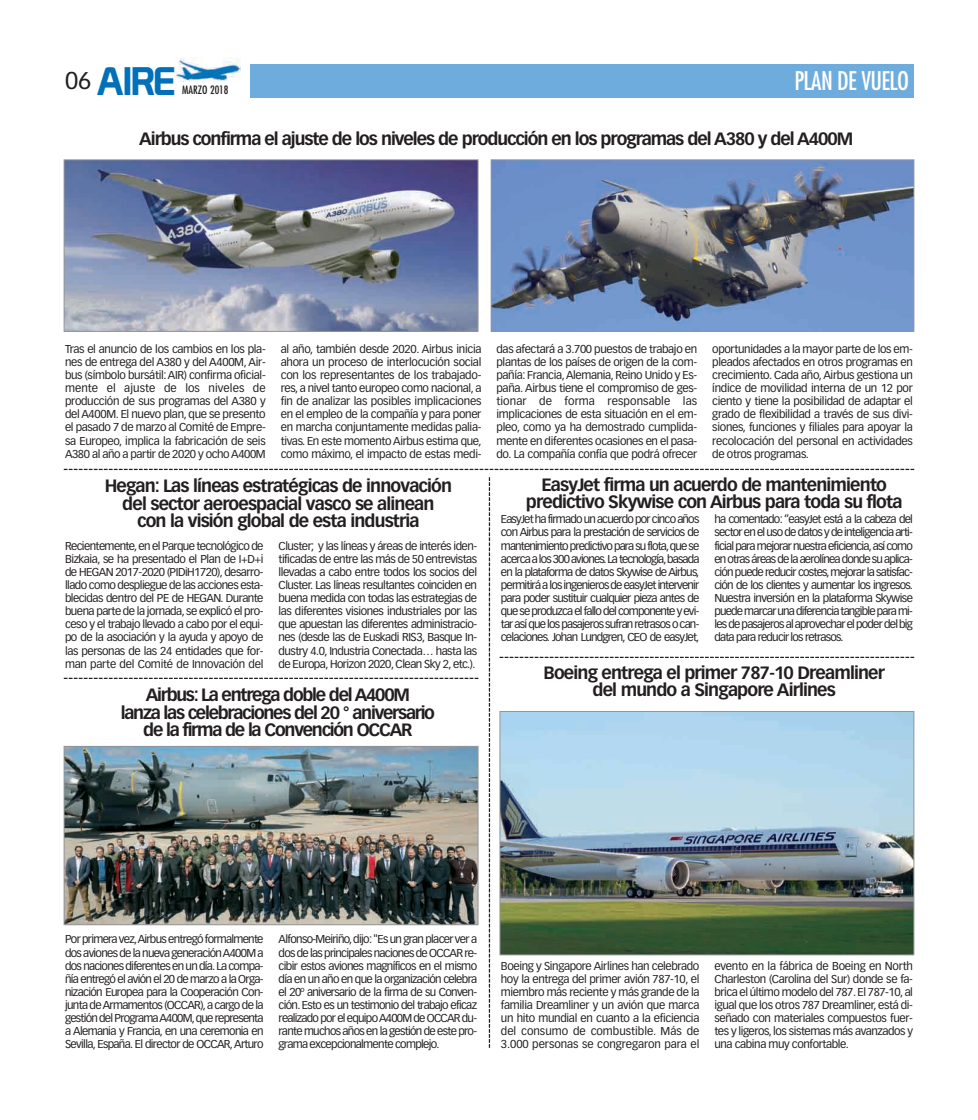
<style>
.page{position:relative;width:978px;height:1120px;background:#fff}
.page>*{position:absolute;margin:0;border:0;box-sizing:border-box;transform-origin:0 0}
.t1{font:38.88px "Prototype";color:#0070b8}
.t2{font:condensed 25px "Futura";letter-spacing:-.025em;color:#fff}
.t3{font:700 17.5px/17.5px "Vectora LH";letter-spacing:-.05em;color:#231f20;text-align:center}
.t4{font:700 17.5px/17.5px "Vectora LH";letter-spacing:-.07em;color:#231f20;text-align:center}
.t5{font:11.25px/13.1px "Vectora LH";letter-spacing:-.035em;color:#231f20;text-align:justify}
.t6{font:condensed 11.25px "Futura";color:#231f20}
</style>
<div class="page">
<img style="left:174px;top:58px;width:66px;height:23px">
<div style="left:250px;top:64px;width:664px;height:33px;background:#6eacdd"></div>
<svg style="left:489px;top:477px;width:1px;height:571px"></svg>
<svg style="left:64px;top:469px;width:850px;height:1px"></svg>
<svg style="left:500px;top:657px;width:414px;height:1px"></svg>
<img style="left:66px;top:161px;width:410px;height:169px">
<div style="left:64px;top:159px;width:414px;height:173px;border:1px solid #939598"></div>
<img style="left:493px;top:161px;width:419px;height:169px">
<div style="left:491px;top:159px;width:423px;height:173px;border:1px solid #939598"></div>
<img style="left:66px;top:748px;width:410px;height:175px">
<div style="left:64px;top:746px;width:414px;height:179px;border:1px solid #939598"></div>
<svg style="left:64px;top:678px;width:414px;height:1px"></svg>
<img style="left:502px;top:713px;width:410px;height:240px">
<div style="left:500px;top:711px;width:414px;height:244px;border:1px solid #939598"></div>
<p class="t1" style="left:65px;top:58px;width:112px"><sup>06</sup> AIRE</p>
<p class="t6" style="left:182px;top:85px;width:48px">MARZO 2018</p>
<p class="t2" style="left:795px;top:69px;width:116px">PLAN DE VUELO</p>
<p class="t3" style="left:139px;top:131px;width:716px">Airbus confirma el ajuste de los niveles de producción en los programas del A380 y del A400M</p>
<p class="t5" style="left:65px;top:343px;width:202px">Tras el anuncio de los cambios en los pla&shy;nes de entrega del A380 y del A400M, Air&shy;bus (símbolo bursátil:AIR) confirma oficial&shy;mente el ajuste de los niveles de producción de sus programas del A380 y del A400M. El nuevo plan, que se presento el pasado 7 de marzo al Comité de Empre&shy;sa Europeo, implica la fabricación de seis A380 al año a partir de 2020 y ocho A400M</p>
<p class="t5" style="left:281px;top:343px;width:202px">al año, también desde 2020. Airbus inicia ahora un proceso de interlocución social con los representantes de los trabajado&shy;res, a nivel tanto europeo como nacional, a fin de analizar las posibles implicaciones en el empleo de la compañía y para poner en marcha conjuntamente medidas palia&shy;tivas. En este momento Airbus estima que, como máximo, el impacto de estas medi-</p>
<p class="t5" style="left:496px;top:343px;width:202px">das afectará a 3.700 puestos de trabajo en plantas de los países de origen de la com&shy;pañía: Francia,Alemania, Reino Unido y Es&shy;paña. Airbus tiene el compromiso de ges&shy;tionar de forma responsable las implicaciones de esta situación en el em&shy;pleo, como ya ha demostrado cumplida&shy;mente en diferentes ocasiones en el pasa&shy;do. La compañía confía que podrá ofrecer</p>
<p class="t5" style="left:712px;top:343px;width:202px">oportunidades a la mayor parte de los em&shy;pleados afectados en otros programas en crecimiento. Cada año, Airbus gestiona un índice de movilidad interna de un 12 por ciento y tiene la posibilidad de adaptar el grado de flexibilidad a través de sus divi&shy;siones, funciones y filiales para apoyar la recolocación del personal en actividades de otros programas.</p>
<p class="t3" style="left:105px;top:478px;width:349px">Hegan: Las líneas estratégicas de innovación del sector aeroespacial vasco se alinean<br>con la visión global de esta industria</p>
<p class="t5" style="left:65px;top:540px;width:200px">Recientemente, en el Parque tecnológico de Bizkaia, se ha presentado el Plan de I+D+i de HEGAN 2017-2020 (PIDiH1720), desarro&shy;llado como despliegue de las acciones esta&shy;blecidas dentro del PE de HEGAN. Durante buena parte de la jornada, se explicó el pro&shy;ceso y el trabajo llevado a cabo por el equi&shy;po de la asociación y la ayuda y apoyo de las personas de las 24 entidades que for&shy;man parte del Comité de Innovación del</p>
<p class="t5" style="left:279px;top:540px;width:200px">Cluster; y las líneas y áreas de interés iden&shy;tificadas de entre las más de 50 entrevistas llevadas a cabo entre todos los socios del Cluster. Las líneas resultantes coinciden en buena medida con todas las estrategias de las diferentes visiones industriales por las que apuestan las diferentes administracio&shy;nes (desde las de Euskadi RIS3, Basque In&shy;dustry 4.0, Industria Conectada… hasta las de Europa, Horizon 2020, Clean Sky 2, etc.).</p>
<p class="t4" style="left:121px;top:687px;width:316px">Airbus: La entrega doble del A400M<br>lanza las celebraciones del 20 ° aniversario de la firma de la Convención OCCAR</p>
<p class="t3" style="left:526px;top:477px;width:378px">EasyJet firma un acuerdo de mantenimiento predictivo Skywise con Airbus para toda su flota</p>
<p class="t5" style="left:501px;top:513px;width:200px">EasyJet ha firmado un acuerdo por cinco años con Airbus para la prestación de servicios de mantenimiento predictivo para su flota,que se acerca a los 300 aviones.La tecnología,basada en la plataforma de datos Skywise de Airbus, permitirá a los ingenieros de easyJet intervenir para poder sustituir cualquier pieza antes de que se produzca el fallo del componente y evi&shy;tar así que los pasajeros sufran retrasos o can&shy;celaciones. Johan Lundgren, CEO de easyJet,</p>
<p class="t5" style="left:714px;top:513px;width:200px">ha comentado: “easyJet está a la cabeza del sector en el uso de datos y de inteligencia arti&shy;ficial para mejorar nuestra eficiencia,así como en otras áreas de la aerolínea donde su aplica&shy;ción puede reducir costes,mejorar la satisfac&shy;ción de los clientes y aumentar los ingresos.<br>Nuestra inversión en la plataforma Skywise puede marcar una diferencia tangible para mi&shy;les de pasajeros al aprovechar el poder del big data para reducir los retrasos.</p>
<p class="t3" style="left:544px;top:665px;width:343px">Boeing entrega el primer 787-10 Dreamliner del mundo a Singapore Airlines</p>
<p class="t5" style="left:65px;top:933px;width:200px">Por primera vez,Airbus entregó formalmente dos aviones de la nueva generaciónA400M a dos naciones diferentes en un día.La compa&shy;ñía entregó el avión el 20 de marzo a la Orga&shy;nización Europea para la Cooperación Con&shy;junta deArmamentos (OCCAR),a cargo de la gestión del ProgramaA400M,que representa a Alemania y Francia, en una ceremonia en Sevilla, España. El director de OCCAR, Arturo</p>
<p class="t5" style="left:279px;top:933px;width:200px">Alfonso-Meiriño,dijo:"Es un gran placer ver a dos de las principales naciones de OCCAR re&shy;cibir estos aviones magníficos en el mismo día en un año en que la organización celebra el 20º aniversario de la firma de su Conven&shy;ción. Esto es un testimonio del trabajo eficaz realizado por el equipoA400M de OCCAR du&shy;rante muchos años en la gestión de este pro&shy;grama excepcionalmente complejo.</p>
<p class="t5" style="left:501px;top:960px;width:200px">Boeing y Singapore Airlines han celebrado hoy la entrega del primer avión 787-10, el miembro más reciente y más grande de la familia Dreamliner y un avión que marca un hito mundial en cuanto a la eficiencia del consumo de combustible. Más de 3.000 personas se congregaron para el</p>
<p class="t5" style="left:714px;top:960px;width:200px">evento en la fábrica de Boeing en North Charleston (Carolina del Sur) donde se fa&shy;brica el último modelo del 787. El 787-10, al igual que los otros 787 Dreamliner, está di&shy;señado con materiales compuestos fuer&shy;tes y ligeros, los sistemas más avanzados y una cabina muy confortable.</p>
</div>
